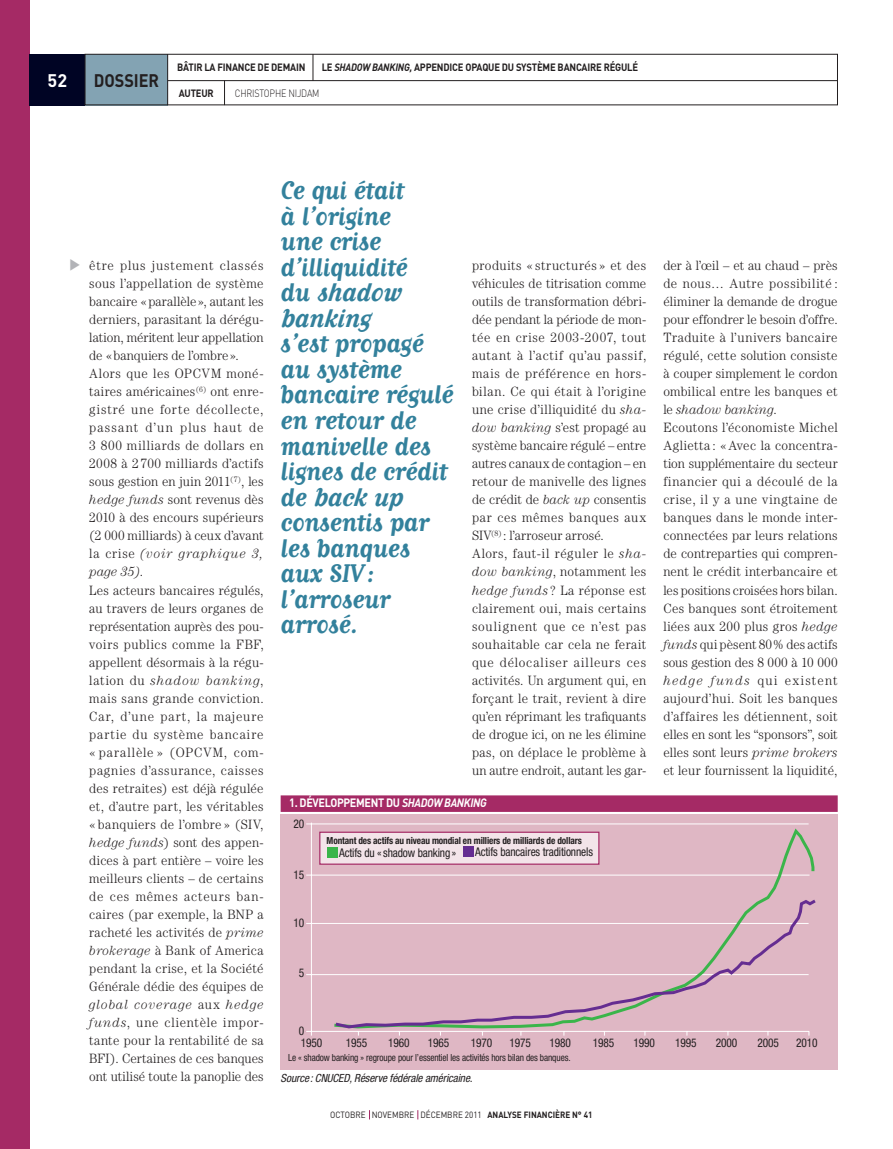
<style>
.page{position:relative;width:893px;height:1149px;background:#fff}
.page>*{position:absolute;margin:0;border:0;box-sizing:border-box;transform-origin:0 0}
.General_Relance{font:700 30px/25.5px "Matrix Script";letter-spacing:-.01em;color:#33819c;scale:.95 1}
.t1{font:700 18px "DIN";color:#231f20;scale:.9 1}
.t2{font:700 18px "DIN";color:#fff}
.t3{font:15px "European Pi Three";color:#b2b3b7;scale:.9 1}
.Dossier_Texte_couran{font:300 13.5px/18px "Century";letter-spacing:.01em;color:#231f20;text-align:justify;scale:.95 1}
.t4{font:condensed 12px "Helvetica Neue";letter-spacing:-.01em;color:#231f20;scale:.95 1}
.Actu_Titre_article{font:700 12px "DIN";letter-spacing:-.03em;color:#fff;scale:.9 1}
.General_note_source{font:italic condensed 11.25px "Helvetica Neue";letter-spacing:-.01em;color:#231f20}
.t5{font:700 10.5px "DIN";letter-spacing:-.02em;color:#231f20;scale:.9 1}
.t6{font:300 10.5px "DIN";letter-spacing:-.02em;color:#231f20;scale:.85 1}
.t7{font:condensed 9.75px "Helvetica Neue";letter-spacing:-.01em;color:#231f20;scale:.95 1}
.t8{font:700 condensed 9.75px "Helvetica Neue";letter-spacing:-.01em;color:#231f20;scale:.95 1}
.t9{font:9px "DIN";color:#231f20;scale:.9 1}
.s1{font-style:italic}
.s2{font-weight:700}
</style>
<div class="page">
<div style="left:0;top:0;width:30px;height:1148px;background:#a52a65"></div>
<div style="left:30px;top:54px;width:55px;height:51px;background:#000424"></div>
<div style="left:85px;top:54px;width:83px;height:51px;background:#83a3b3"></div>
<div style="left:85px;top:54px;width:753px;height:51px;border:1px solid #231f20"></div>
<hr style="left:167px;top:54px;width:1px;height:51px;background:#231f20">
<hr style="left:168px;top:80px;width:670px;height:1px;background:#231f20">
<svg style="left:224px;top:80px;width:1px;height:25px"></svg>
<svg style="left:313px;top:54px;width:1px;height:27px"></svg>
<div style="left:281px;top:814px;width:556px;height:255px;background:#dfb7c4"></div>
<hr style="left:311px;top:822px;width:1px;height:213px;background:#fff">
<hr style="left:306px;top:1030px;width:503px;height:1px;background:#fff">
<hr style="left:306px;top:974px;width:503px;height:1px;background:#fff">
<hr style="left:306px;top:922px;width:503px;height:1px;background:#fff">
<hr style="left:306px;top:874px;width:503px;height:1px;background:#fff">
<hr style="left:306px;top:823px;width:503px;height:1px;background:#fff">
<svg style="left:331px;top:828px;width:484px;height:96px"></svg>
<svg style="left:332px;top:896px;width:484px;height:133px"></svg>
<div style="left:319px;top:831px;width:280px;height:33px;background:#f3e4e9;border:1px solid #a52a65"></div>
<div style="left:327px;top:846px;width:10px;height:11px;background:#3ab54a"></div>
<div style="left:463px;top:846px;width:10px;height:10px;background:#652d91"></div>
<div style="left:281px;top:795px;width:557px;height:16px;background:#a52a65"></div>
<h2 class="t2" style="left:48px;top:69px;width:21px">52</h2>
<h2 class="t1" style="left:94px;top:69px;width:74px">DOSSIER</h2>
<p class="t5" style="left:177px;top:60px;width:144px">BÂTIR LA FINANCE DE DEMAIN</p>
<p class="t5" style="left:322px;top:60px;width:353px">LE <span class="s1">SHADOW BANKING,</span> APPENDICE OPAQUE DU SYSTÈME BANCAIRE RÉGULÉ</p>
<p class="t5" style="left:179px;top:86px;width:40px">AUTEUR</p>
<p class="t6" style="left:235px;top:86px;width:101px">CHRISTOPHE NIJDAM</p>
<p class="t3" style="left:70px;top:255px;width:14px">E</p>
<p class="Dossier_Texte_couran" style="left:89px;top:256px;width:185px">être plus justement classés sous l’appellation de système bancaire «parallèle», autant les derniers, parasitant la dérégu&shy;lation, méritent leur appellation de «banquiers de l’ombre».</p>
<p class="Dossier_Texte_couran" style="left:89px;top:364px;width:185px">Alors que les OPCVM moné&shy;taires américaines<sup>(6)</sup> ont enre&shy;gistré une forte décollecte, passant d’un plus haut de 3 800 milliards de dollars en 2008 à 2 700 milliards d’actifs sous gestion en juin 2011<sup>(7)</sup>, les <span class="s1">hedge funds</span> sont revenus dès 2010 à des encours supérieurs (2 000 milliards) à ceux d’avant la crise <span class="s1">(voir graphique 3, page 35)</span>.</p>
<p class="Dossier_Texte_couran" style="left:89px;top:580px;width:185px">Les acteurs bancaires régulés, au travers de leurs organes de représentation auprès des pou&shy;voirs publics comme la FBF, appellent désormais à la régu&shy;lation du <span class="s1">shadow banking</span>, mais sans grande conviction.<br>Car, d’une part, la majeure partie du système bancaire « parallèle » (OPCVM, com&shy;pagnies d’assurance, caisses des retraites) est déjà régulée et, d’autre part, les véritables « banquiers de l’ombre » (SIV, <span class="s1">hedge funds</span>) sont des appen&shy;dices à part entière – voire les meilleurs clients – de certains de ces mêmes acteurs ban&shy;caires (par exemple, la BNP a racheté les activités de <span class="s1">prime brokerage</span> à Bank of America pendant la crise, et la Société Générale dédie des équipes de <span class="s1">global coverage</span> aux <span class="s1">hedge funds</span>, une clientèle impor&shy;tante pour la rentabilité de sa BFI). Certaines de ces banques ont utilisé toute la panoplie des</p>
<p class="General_Relance" style="left:281px;top:177px;width:184px">Ce qui était<br>à l’origine<br>une crise d’illiquidité<br>d u <span class="s1">shadow banking<br></span>s’est propagé au système bancaire régulé en retour de manivelle des lignes de crédit d e <span class="s1">back up </span>consentis par les banques aux SIV: l’arroseur arrosé.</p>
<p class="Dossier_Texte_couran" style="left:472px;top:256px;width:185px">produits « structurés » et des véhicules de titrisation comme outils de transformation débri&shy;dée pendant la période de mon&shy;tée en crise 2003-2007, tout autant à l’actif qu’au passif, mais de préférence en hors&shy;bilan. Ce qui était à l’origine une crise d’illiquidité du <span class="s1">sha&shy;dow banking</span> s’est propagé au système bancaire régulé – entre autres canaux de contagion – en retour de manivelle des lignes de crédit de <span class="s1">back up</span> consentis par ces mêmes banques aux SIV<sup>(8)</sup> : l’arroseur arrosé.</p>
<p class="Dossier_Texte_couran" style="left:472px;top:544px;width:185px">Alors, faut-il réguler le <span class="s1">sha&shy;dow banking</span>, notamment les <span class="s1">hedge funds</span> ? La réponse est clairement oui, mais certains soulignent que ce n’est pas souhaitable car cela ne ferait que délocaliser ailleurs ces activités. Un argument qui, en forçant le trait, revient à dire qu’en réprimant les trafiquants de drogue ici, on ne les élimine pas, on déplace le problème à un autre endroit, autant les gar-</p>
<p class="Actu_Titre_article" style="left:289px;top:795px;width:221px">1. DÉVELOPPEMENT DU <span class="s1">SHADOW BANKING</span></p>
<p class="t4" style="left:293px;top:816px;width:13px">20</p>
<p class="t4" style="left:293px;top:867px;width:13px">15</p>
<p class="t4" style="left:293px;top:915px;width:13px">10</p>
<p class="t8" style="left:327px;top:834px;width:270px">Montant des actifs au niveau mondial en milliers de milliards de dollars</p>
<p class="t4" style="left:339px;top:845px;width:125px">Actifs du « shadow banking »</p>
<p class="t4" style="left:475px;top:845px;width:125px">Actifs bancaires traditionnels</p>
<p class="Dossier_Texte_couran" style="left:663px;top:256px;width:185px">der à l’œil – et au chaud – près de nous… Autre possibilité : éliminer la demande de drogue pour effondrer le besoin d’offre.<br>Traduite à l’univers bancaire régulé, cette solution consiste à couper simplement le cordon ombilical entre les banques et le <span class="s1">shadow banking</span>.</p>
<p class="Dossier_Texte_couran" style="left:663px;top:418px;width:185px">Ecoutons l’économiste Michel Aglietta : «Avec la concentra&shy;tion supplémentaire du secteur financier qui a découlé de la crise, il y a une vingtaine de banques dans le monde inter&shy;connectées par leurs relations de contreparties qui compren&shy;nent le crédit interbancaire et les positions croisées hors bilan.<br>Ces banques sont étroitement liées aux 200 plus gros <span class="s1">hedge funds</span> qui pèsent 80% des actifs sous gestion des 8 000 à 10 000 <span class="s1">hedge funds</span> qui existent aujourd’hui. Soit les banques d’affaires les détiennent, soit elles en sont les “sponsors”, soit elles sont leurs <span class="s1">prime brokers </span>et leur fournissent la liquidité,</p>
<p class="t4" style="left:299px;top:965px;width:7px">5</p>
<p class="t4" style="left:299px;top:1023px;width:7px">0</p>
<p class="t4" style="left:301px;top:1035px;width:24px">1950</p>
<p class="t4" style="left:346px;top:1035px;width:24px">1955</p>
<p class="t4" style="left:388px;top:1035px;width:24px">1960</p>
<p class="t4" style="left:428px;top:1035px;width:24px">1965</p>
<p class="t4" style="left:471px;top:1035px;width:24px">1970</p>
<p class="t4" style="left:509px;top:1035px;width:24px">1975</p>
<p class="t4" style="left:549px;top:1035px;width:24px">1980</p>
<p class="t4" style="left:593px;top:1035px;width:24px">1985</p>
<p class="t4" style="left:633px;top:1035px;width:24px">1990</p>
<p class="t4" style="left:675px;top:1035px;width:24px">1995</p>
<p class="t4" style="left:716px;top:1035px;width:24px">2000</p>
<p class="t4" style="left:757px;top:1035px;width:24px">2005</p>
<p class="t4" style="left:796px;top:1035px;width:24px">2010</p>
<p class="t7" style="left:288px;top:1051px;width:299px">Le « shadow banking » regroupe pour l’essentiel les activités hors bilan des banques.</p>
<p class="General_note_source" style="left:281px;top:1071px;width:193px">Source: CNUCED, Réserve fédérale américaine.</p>
<p class="t9" style="left:330px;top:1108px;width:293px">OCTOBRE NOVEMBRE DÉCEMBRE 2011 <span class="s2">ANALYSE FINANCIÈRE N° 41</span></p>
</div>
